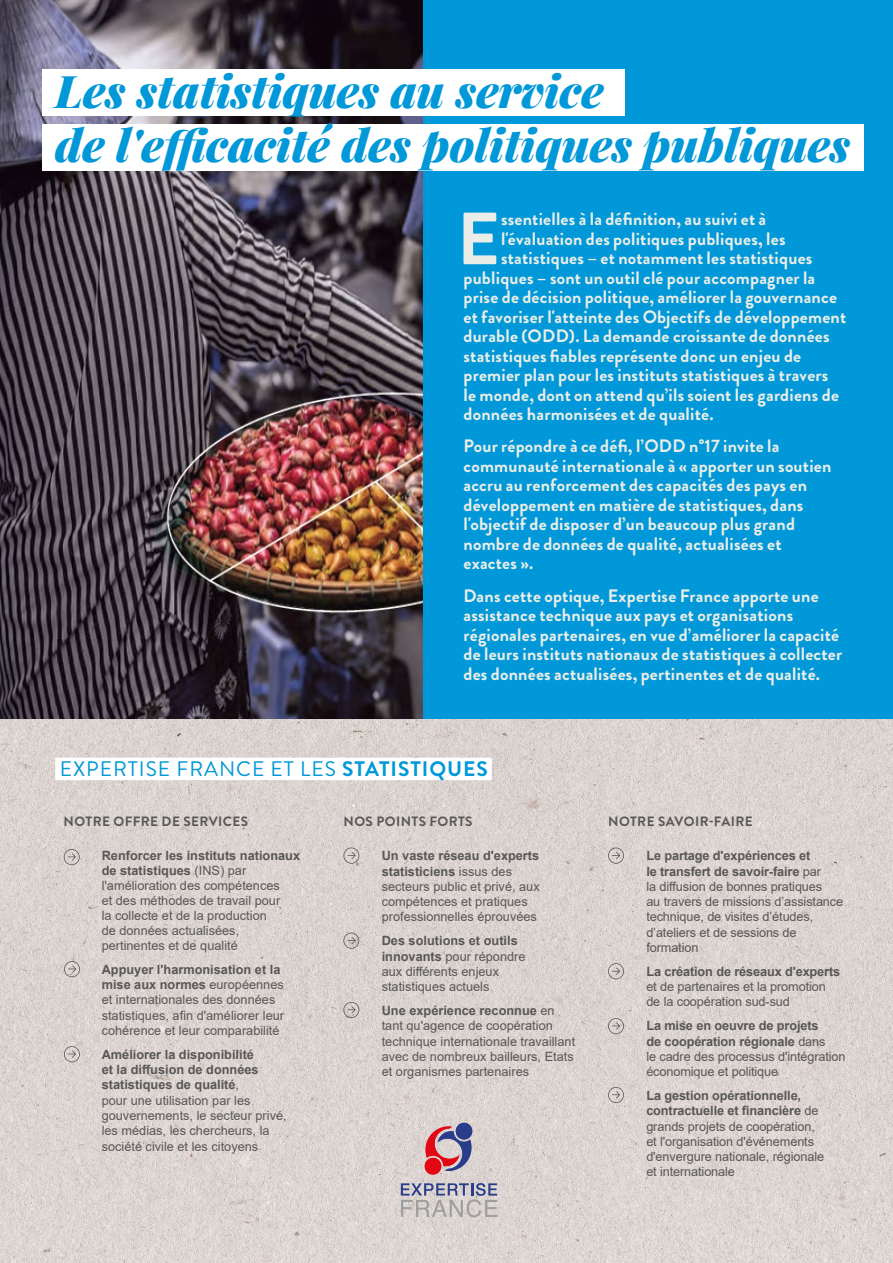
<style>
.page{position:relative;width:893px;height:1263px;background:#fff}
.page>*{position:absolute;margin:0;border:0;box-sizing:border-box;transform-origin:0 0}
.t1{font:700 73.65px "Brandon Grotesque";color:#eaede8}
.t2{font:italic 900 45px/54px "Playfair Display";color:#0098d8}
.t3{font:21px "Brandon Grotesque";letter-spacing:.045em;color:#0098d8}
.t4{font:700 18px/19.5px "Brandon Grotesque";letter-spacing:.01em;color:#eaede8}
.t5{font:700 13.5px "Brandon Grotesque";letter-spacing:.03em;color:#575756}
.t6{font:12.75px/15.3px "Arial";color:#575756}
.t7{font:700 12.75px "Arial";letter-spacing:-.01em;color:#575756}
.s1{font-weight:700}
</style>
<div class="page">
<img style="left:0;top:719px;width:893px;height:544px">
<svg style="left:425px;top:1123px;width:47px;height:52px;background:#b0798e"></svg>
<svg style="left:401px;top:1183px;width:96px;height:34px;background:#b5b3bd"></svg>
<div style="left:55px;top:758px;width:437px;height:22px;background:#fff"></div>
<div style="left:422px;top:0;width:471px;height:719px;background:#0098d8"></div>
<svg style="left:64px;top:849px;width:16px;height:16px"></svg>
<svg style="left:608px;top:847px;width:16px;height:17px"></svg>
<svg style="left:343px;top:847px;width:16px;height:17px"></svg>
<svg style="left:608px;top:963px;width:16px;height:16px"></svg>
<svg style="left:343px;top:932px;width:16px;height:17px"></svg>
<svg style="left:343px;top:1002px;width:16px;height:16px"></svg>
<svg style="left:608px;top:1018px;width:16px;height:16px"></svg>
<svg style="left:64px;top:961px;width:16px;height:16px"></svg>
<svg style="left:64px;top:1046px;width:16px;height:16px"></svg>
<svg style="left:608px;top:1087px;width:16px;height:16px"></svg>
<img style="left:0;top:0;width:422px;height:719px">
<div style="left:43px;top:125px;width:821px;height:46px;background:#fff"></div>
<div style="left:43px;top:69px;width:582px;height:47px;background:#fff"></div>
<h2 class="t2" style="left:55px;top:63px;width:796px">Les statistiques au service<br>de l'efficacité des politiques publiques</h2>
<h1 class="t1" style="left:457px;top:187px;width:45px">E</h1>
<h3 class="t4" style="left:501px;top:210px;width:267px">ssentielles à la définition, au suivi et à</h3>
<h3 class="t4" style="left:501px;top:229px;width:286px">l'évaluation des politiques publiques, les</h3>
<h3 class="t4" style="left:501px;top:249px;width:313px">statistiques – et notamment les statistiques</h3>
<h3 class="t4" style="left:463px;top:268px;width:353px">publiques – sont un outil clé pour accompagner la</h3>
<h3 class="t4" style="left:463px;top:287px;width:375px">prise de décision politique, améliorer la gouvernance</h3>
<h3 class="t4" style="left:463px;top:307px;width:384px">et favoriser l'atteinte des Objectifs de développement</h3>
<h3 class="t4" style="left:463px;top:326px;width:368px">durable (ODD). La demande croissante de données</h3>
<h3 class="t4" style="left:463px;top:346px;width:339px">statistiques fiables représente donc un enjeu de</h3>
<h3 class="t4" style="left:463px;top:365px;width:366px">premier plan pour les instituts statistiques à travers</h3>
<h3 class="t4" style="left:463px;top:385px;width:377px">le monde, dont on attend qu’ils soient les gardiens de</h3>
<h3 class="t4" style="left:463px;top:404px;width:252px">données harmonisées et de qualité.</h3>
<p class="t4" style="left:463px;top:437px;width:369px">Pour répondre à ce défi, l’ODD n°17 invite la communauté internationale à « apporter un soutien accru au renforcement des capacités des pays en développement en matière de statistiques, dans l'objectif de disposer d’un beaucoup plus grand nombre de données de qualité, actualisées et exactes ».</p>
<p class="t4" style="left:463px;top:586px;width:380px">Dans cette optique, Expertise France apporte une assistance technique aux pays et organisations régionales partenaires, en vue d’améliorer la capacité de leurs instituts nationaux de statistiques à collecter des données actualisées, pertinentes et de qualité.</p>
<h3 class="t3" style="left:60px;top:754px;width:430px">EXPERTISE FRANCE ET LES <span class="s1">STATISTIQUES</span></h3>
<p class="t5" style="left:64px;top:812px;width:186px">NOTRE OFFRE DE SERVICES</p>
<p class="t6" style="left:102px;top:848px;width:200px"><span class="s1">Renforcer les instituts nationaux de statistiques</span> (INS) par l'amélioration des compétences<br>et des méthodes de travail pour<br>la collecte et de la production<br>de données actualisées, pertinentes et de qualité</p>
<p class="t6" style="left:102px;top:961px;width:184px"><span class="s1">Appuyer l'harmonisation et la mise aux normes</span> européennes et internationales des données statistiques, afin d'améliorer leur cohérence et leur comparabilité</p>
<p class="t6" style="left:102px;top:1046px;width:186px"><span class="s1">Améliorer la disponibilité<br>et la diffusion de données statistiques de qualité</span>,<br>pour une utilisation par les gouvernements, le secteur privé, les médias, les chercheurs, la société civile et les citoyens</p>
<p class="t5" style="left:344px;top:812px;width:131px">NOS POINTS FORTS</p>
<p class="t6" style="left:382px;top:848px;width:160px"><span class="s1">Un vaste réseau d'experts statisticiens</span> issus des secteurs public et privé, aux compétences et pratiques professionnelles éprouvées</p>
<p class="t6" style="left:382px;top:933px;width:145px"><span class="s1">Des solutions et outils innovants</span> pour répondre aux différents enjeux statistiques actuels</p>
<p class="t6" style="left:382px;top:1003px;width:195px"><span class="s1">Une expérience reconnue</span> en tant qu'agence de coopération technique internationale travaillant avec de nombreux bailleurs, Etats et organismes partenaires</p>
<p class="t5" style="left:608px;top:812px;width:146px">NOTRE SAVOIR-FAIRE</p>
<p class="t6" style="left:646px;top:848px;width:198px"><span class="s1">Le partage d'expériences et<br>le transfert de savoir-faire</span> par<br>la diffusion de bonnes pratiques<br>au travers de missions d’assistance technique, de visites d’études, d’ateliers et de sessions de formation</p>
<p class="t7" style="left:646px;top:962px;width:195px">La création de réseaux d'experts</p>
<p class="t6" style="left:646px;top:979px;width:181px">et de partenaires et la promotion de la coopération sud-sud</p>
<p class="t6" style="left:646px;top:1018px;width:201px"><span class="s1">La mise en oeuvre de projets<br>de coopération régionale</span> dans<br>le cadre des processus d'intégration économique et politique</p>
<p class="t6" style="left:646px;top:1088px;width:179px"><span class="s1">La gestion opérationnelle, contractuelle et financière</span> de grands projets de coopération, et l'organisation d'événements d'envergure nationale, régionale et internationale</p>
</div>
